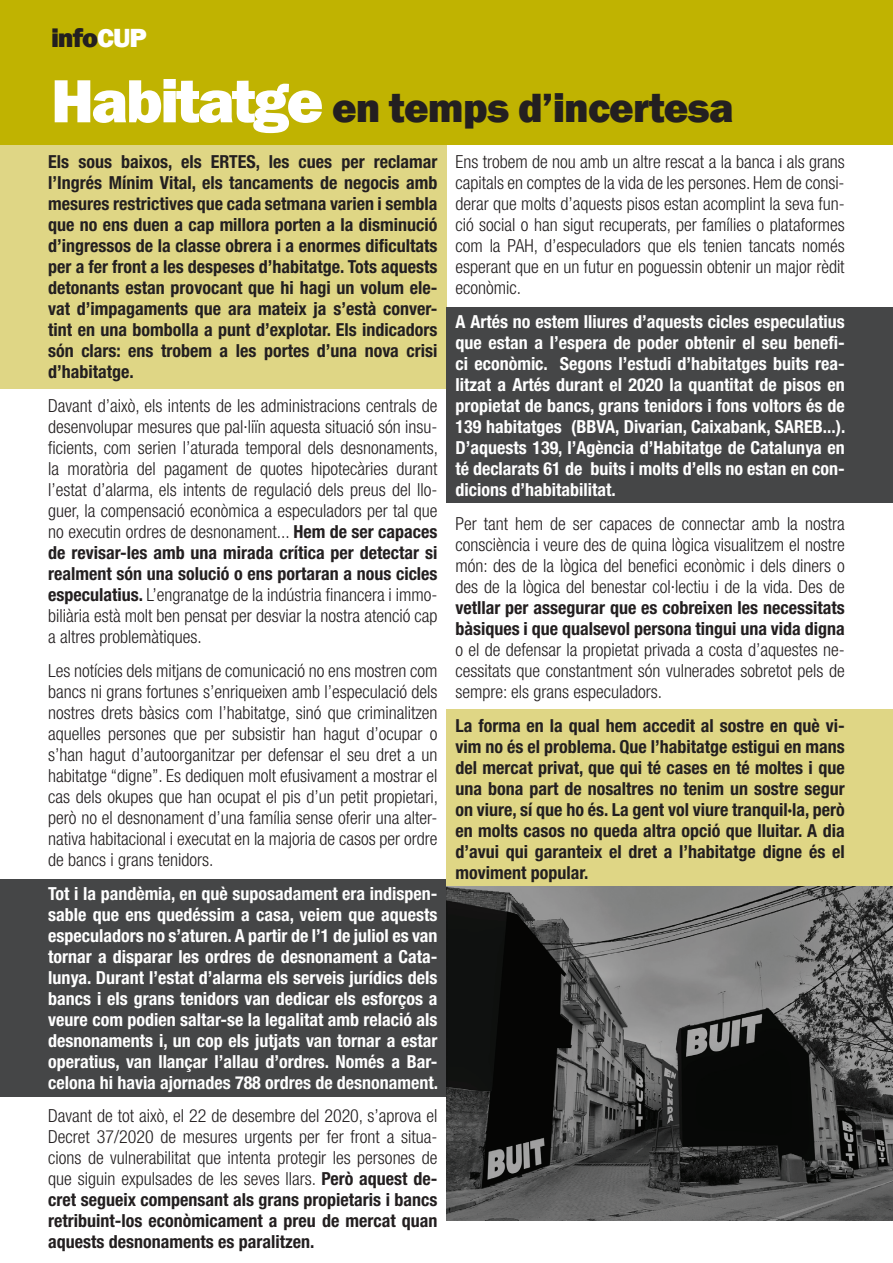
<style>
.page{position:relative;width:893px;height:1263px;background:#fff}
.page>*{position:absolute;margin:0;border:0;box-sizing:border-box;transform-origin:0 0}
.t1{font:800 42px "Franklin Gothic";letter-spacing:-.02em;color:#231f20}
.t2{font:800 27px "Franklin Gothic";letter-spacing:-.04em;color:#231f20}
.t3{font:300 condensed 18px/21px "Helvetica Neue LT Std";color:#231f20;text-align:justify}
.t4{font:700 condensed 18px/21px "Helvetica Neue LT Std";color:#231f20;text-align:justify}
.t5{font:700 condensed 18px/21px "Helvetica Neue LT Std";color:#fff;text-align:justify}
.s1{color:#fff}
.s2{font-size:63px;color:#fff}
.s3{font-weight:700}
</style>
<div class="page">
<div style="left:0;top:879px;width:446px;height:218px;background:#454647"></div>
<img style="left:447px;top:885px;width:446px;height:335px">
<div style="left:0;top:145px;width:446px;height:244px;background:#dfd685"></div>
<div style="left:446px;top:307px;width:447px;height:196px;background:#454647"></div>
<div style="left:446px;top:709px;width:447px;height:176px;background:#dfd685"></div>
<div style="left:0;top:0;width:893px;height:145px;background:#c0b301"></div>
<h2 class="t2" style="left:51px;top:21px;width:97px">info<span class="s1">CUP</span></h2>
<h1 class="t1" style="left:51px;top:81px;width:684px"><span class="s2">Habitatge</span> en temps d’incertesa</h1>
<p class="t4" style="left:48px;top:151px;width:391px">Els sous baixos, els ERTES, les cues per reclamar l’Ingrés Mínim Vital, els tancaments de negocis amb mesures restrictives que cada setmana varien i sembla que no ens duen a cap millora porten a la disminució d’ingressos de la classe obrera i a enormes dificultats per a fer front a les despeses d’habitatge. Tots aquests detonants estan provocant que hi hagi un volum ele&shy;vat d’impagaments que ara mateix ja s’està conver&shy;tint en una bombolla a punt d’explotar. Els indicadors són clars: ens trobem a les portes d’una nova crisi d’habitatge.</p>
<p class="t3" style="left:48px;top:395px;width:391px">Davant d’això, els intents de les administracions centrals de desenvolupar mesures que pal·liïn aquesta situació són insu&shy;ficients, com serien l’aturada temporal dels desnonaments, la moratòria del pagament de quotes hipotecàries durant l’estat d’alarma, els intents de regulació dels preus del llo&shy;guer, la compensació econòmica a especuladors per tal que no executin ordres de desnonament... <span class="s3">Hem de ser capaces de revisar-les amb una mirada crítica per detectar si realment són una solució o ens portaran a nous cicles especulatius.</span> L’engranatge de la indústria financera i immo&shy;biliària està molt ben pensat per desviar la nostra atenció cap a altres problemàtiques.</p>
<p class="t3" style="left:48px;top:660px;width:391px">Les notícies dels mitjans de comunicació no ens mostren com bancs ni grans fortunes s’enriqueixen amb l’especulació dels nostres drets bàsics com l’habitatge, sinó que criminalitzen aquelles persones que per subsistir han hagut d’ocupar o s’han hagut d’autoorganitzar per defensar el seu dret a un habitatge “digne”. Es dediquen molt efusivament a mostrar el cas dels okupes que han ocupat el pis d’un petit propietari, però no el desnonament d’una família sense oferir una alter&shy;nativa habitacional i executat en la majoria de casos per ordre de bancs i grans tenidors.</p>
<p class="t5" style="left:48px;top:882px;width:391px">Tot i la pandèmia, en què suposadament era indispen&shy;sable que ens quedéssim a casa, veiem que aquests especuladors no s’aturen. A partir de l’1 de juliol es van tornar a disparar les ordres de desnonament a Cata&shy;lunya. Durant l’estat d’alarma els serveis jurídics dels bancs i els grans tenidors van dedicar els esforços a veure com podien saltar-se la legalitat amb relació als desnonaments i, un cop els jutjats van tornar a estar operatius, van llançar l’allau d’ordres. Només a Bar&shy;celona hi havia ajornades 788 ordres de desnonament.</p>
<p class="t3" style="left:48px;top:1105px;width:391px">Davant de tot això, el 22 de desembre del 2020, s’aprova el Decret 37/2020 de mesures urgents per fer front a situa&shy;cions de vulnerabilitat que intenta protegir les persones de que siguin expulsades de les seves llars. <span class="s3">Però aquest de&shy;cret segueix compensant als grans propietaris i bancs retribuint-los econòmicament a preu de mercat quan aquests desnonaments es paralitzen.</span></p>
<p class="t3" style="left:455px;top:151px;width:391px">Ens trobem de nou amb un altre rescat a la banca i als grans capitals en comptes de la vida de les persones. Hem de consi&shy;derar que molts d’aquests pisos estan acomplint la seva fun&shy;ció social o han sigut recuperats, per famílies o plataformes com la PAH, d’especuladors que els tenien tancats només esperant que en un futur en poguessin obtenir un major rèdit econòmic.</p>
<p class="t5" style="left:455px;top:311px;width:391px">A Artés no estem lliures d’aquests cicles especulatius que estan a l’espera de poder obtenir el seu benefi&shy;ci econòmic. Segons l’estudi d’habitatges buits rea&shy;litzat a Artés durant el 2020 la quantitat de pisos en propietat de bancs, grans tenidors i fons voltors és de 139 habitatges (BBVA, Divarian, Caixabank, SAREB...).<br>D’aquests 139, l’Agència d’Habitatge de Catalunya en té declarats 61 de buits i molts d’ells no estan en con&shy;dicions d’habitabilitat.</p>
<p class="t3" style="left:455px;top:513px;width:391px">Per tant hem de ser capaces de connectar amb la nostra consciència i veure des de quina lògica visualitzem el nostre món: des de la lògica del benefici econòmic i dels diners o des de la lògica del benestar col·lectiu i de la vida. Des de</p>
<p class="t4" style="left:455px;top:597px;width:391px">vetllar per assegurar que es cobreixen les necessitats bàsiques i que qualsevol persona tingui una vida digna</p>
<p class="t3" style="left:455px;top:639px;width:391px">o el de defensar la propietat privada a costa d’aquestes ne&shy;cessitats que constantment són vulnerades sobretot pels de sempre: els grans especuladors.</p>
<p class="t4" style="left:455px;top:715px;width:391px">La forma en la qual hem accedit al sostre en què vi&shy;vim no és el problema. Que l’habitatge estigui en mans del mercat privat, que qui té cases en té moltes i que una bona part de nosaltres no tenim un sostre segur on viure, sí que ho és. La gent vol viure tranquil·la, però en molts casos no queda altra opció que lluitar. A dia d’avui qui garanteix el dret a l’habitatge digne és el moviment popular.</p>
</div>
